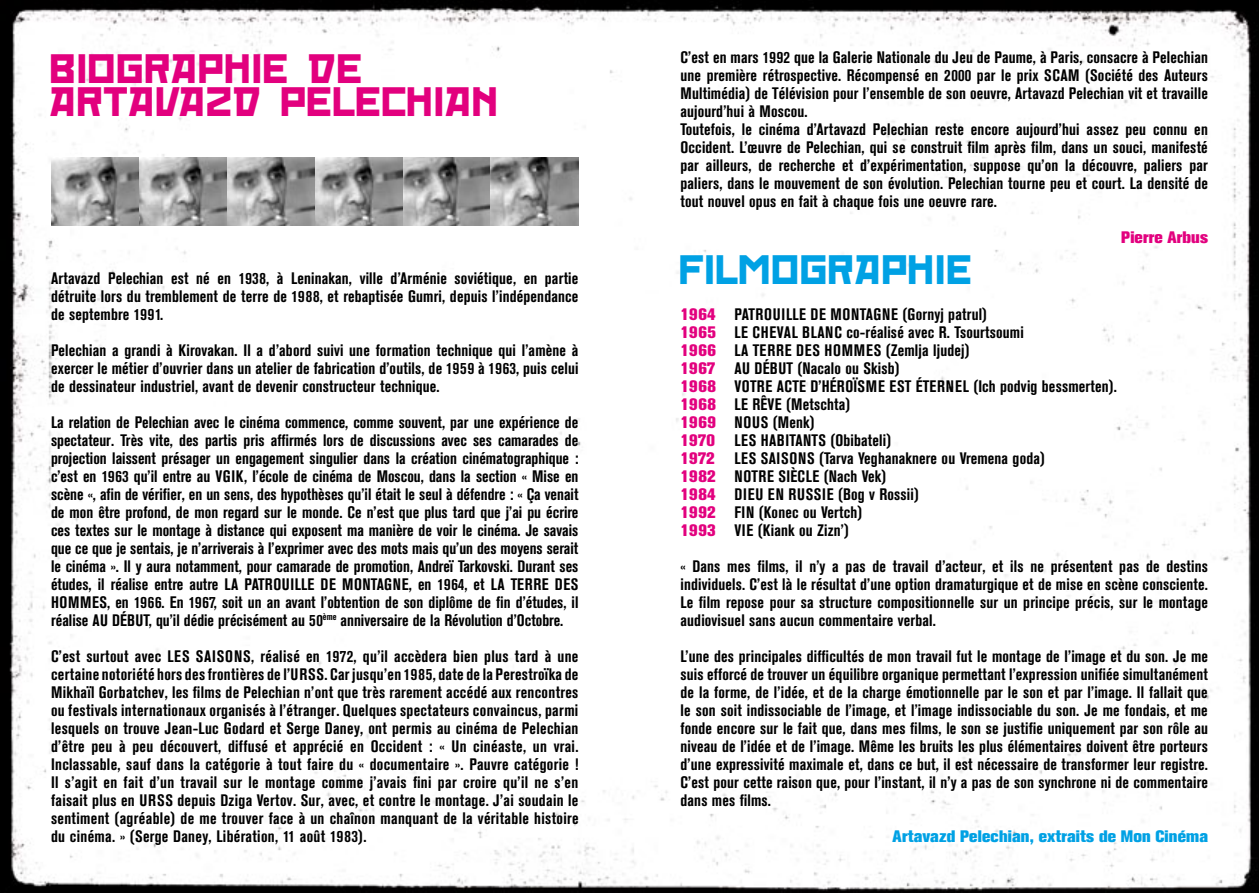
<style>
.page{position:relative;width:1259px;height:893px;background:#fff}
.page>*{position:absolute;margin:0;border:0;box-sizing:border-box;transform-origin:0 0}
.t1{font:36px "Red October";letter-spacing:.02em;color:#e2007e}
.t2{font:36px "Red October";letter-spacing:.02em;color:#00a1e4}
.t3{font:700 condensed 16.5px/18px "Akzidenz Grotesk BE";letter-spacing:.01em;color:#000;text-align:justify}
.t4{font:800 16.5px "Akzidenz Grotesk BE";letter-spacing:.01em;color:#00a1e4}
.t5{font:700 condensed 16.5px "Akzidenz Grotesk BE";letter-spacing:.04em;color:#000}
.t6{font:700 condensed 16.5px "Akzidenz Grotesk BE";letter-spacing:.03em;color:#000}
.t7{font:800 16.5px "Akzidenz Grotesk BE";letter-spacing:.01em;color:#e2007e}
.s1{font-weight:800;font-stretch:normal;color:#e2007e}
</style>
<div class="page">
<img style="left:0;top:0;width:1259px;height:893px">
<img style="left:51px;top:157px;width:527px;height:68px">
<p class="t1" style="left:51px;top:51px;width:314px">BIOGRAPHIE DE</p>
<p class="t1" style="left:51px;top:84px;width:450px">ARTAVAZD PELECHIAN</p>
<p class="t3" style="left:51px;top:269px;width:529px">Artavazd Pelechian est né en 1938, à Leninakan, ville d’Arménie soviétique, en partie détruite lors du tremblement de terre de 1988, et rebaptisée Gumri, depuis l’indépendance de septembre 1991.</p>
<p class="t3" style="left:51px;top:341px;width:529px">Pelechian a grandi à Kirovakan. Il a d’abord suivi une formation technique qui l’amène à exercer le métier d’ouvrier dans un atelier de fabrication d’outils, de 1959 à 1963, puis celui de dessinateur industriel, avant de devenir constructeur technique.</p>
<p class="t3" style="left:51px;top:413px;width:529px">La relation de Pelechian avec le cinéma commence, comme souvent, par une expérience de spectateur. Très vite, des partis pris affirmés lors de discussions avec ses camarades de projection laissent présager un engagement singulier dans la création cinématographique : c’est en 1963 qu’il entre au VGIK, l’école de cinéma de Moscou, dans la section « Mise en scène «, afin de vérifier, en un sens, des hypothèses qu’il était le seul à défendre : « Ça venait de mon être profond, de mon regard sur le monde. Ce n’est que plus tard que j’ai pu écrire ces textes sur le montage à distance qui exposent ma manière de voir le cinéma. Je savais que ce que je sentais, je n’arriverais à l’exprimer avec des mots mais qu’un des moyens serait le cinéma ». Il y aura notamment, pour camarade de promotion, Andreï Tarkovski. Durant ses études, il réalise entre autre LA PATROUILLE DE MONTAGNE, en 1964, et LA TERRE DES HOMMES, en 1966. En 1967, soit un an avant l’obtention de son diplôme de fin d’études, il réalise AU DÉBUT, qu’il dédie précisément au 50<sup>ème</sup> anniversaire de la Révolution d’Octobre.</p>
<p class="t3" style="left:51px;top:647px;width:529px">C’est surtout avec LES SAISONS, réalisé en 1972, qu’il accèdera bien plus tard à une certaine notoriété hors des frontières de l’URSS. Car jusqu’en 1985, date de la Perestroïka de Mikhaïl Gorbatchev, les films de Pelechian n’ont que très rarement accédé aux rencontres ou festivals internationaux organisés à l’étranger. Quelques spectateurs convaincus, parmi lesquels on trouve Jean-Luc Godard et Serge Daney, ont permis au cinéma de Pelechian d’être peu à peu découvert, diffusé et apprécié en Occident : « Un cinéaste, un vrai.<br>Inclassable, sauf dans la catégorie à tout faire du « documentaire ». Pauvre catégorie !<br>Il s’agit en fait d’un travail sur le montage comme j’avais fini par croire qu’il ne s’en faisait plus en URSS depuis Dziga Vertov. Sur, avec, et contre le montage. J’ai soudain le sentiment (agréable) de me trouver face à un chaînon manquant de la véritable histoire du cinéma. » (Serge Daney, Libération, 11 août 1983).</p>
<p class="t3" style="left:680px;top:49px;width:529px">C’est en mars 1992 que la Galerie Nationale du Jeu de Paume, à Paris, consacre à Pelechian une première rétrospective. Récompensé en 2000 par le prix SCAM (Société des Auteurs Multimédia) de Télévision pour l’ensemble de son oeuvre, Artavazd Pelechian vit et travaille aujourd’hui à Moscou.</p>
<p class="t3" style="left:680px;top:121px;width:529px">Toutefois, le cinéma d’Artavazd Pelechian reste encore aujourd’hui assez peu connu en Occident. L’œuvre de Pelechian, qui se construit film après film, dans un souci, manifesté par ailleurs, de recherche et d’expérimentation, suppose qu’on la découvre, paliers par paliers, dans le mouvement de son évolution. Pelechian tourne peu et court. La densité de tout nouvel opus en fait à chaque fois une oeuvre rare.</p>
<p class="t7" style="left:1121px;top:228px;width:88px">Pierre Arbus</p>
<p class="t2" style="left:680px;top:252px;width:294px">FILMOGRAPHIE</p>
<p class="t3" style="left:680px;top:305px;width:308px"><span class="s1">1964</span> PATROUILLE DE MONTAGNE (Gornyj patrul)</p>
<p class="t3" style="left:680px;top:323px;width:345px"><span class="s1">1965</span> LE CHEVAL BLANC co-réalisé avec R. Tsourtsoumi</p>
<p class="t3" style="left:680px;top:341px;width:290px"><span class="s1">1966</span> LA TERRE DES HOMMES (Zemlja ljudej)</p>
<p class="t3" style="left:680px;top:359px;width:221px"><span class="s1">1967</span> AU DÉBUT (Nacalo ou Skisb)</p>
<p class="t3" style="left:680px;top:377px;width:438px"><span class="s1">1968</span> VOTRE ACTE D’HÉROÏSME EST ÉTERNEL (Ich podvig bessmerten).</p>
<p class="t3" style="left:680px;top:395px;width:171px"><span class="s1">1968</span> LE RÊVE (Metschta)</p>
<p class="t6" style="left:680px;top:413px;width:136px"><span class="s1">1969</span> NOUS (Menk)</p>
<p class="t3" style="left:680px;top:431px;width:212px"><span class="s1">1970</span> LES HABITANTS (Obibateli)</p>
<p class="t3" style="left:680px;top:449px;width:366px"><span class="s1">1972</span> LES SAISONS (Tarva Yeghanaknere ou Vremena goda)</p>
<p class="t3" style="left:680px;top:467px;width:207px"><span class="s1">1982</span> NOTRE SIÈCLE (Nach Vek)</p>
<p class="t5" style="left:680px;top:485px;width:240px"><span class="s1">1984</span> DIEU EN RUSSIE (Bog v Rossii)</p>
<p class="t3" style="left:680px;top:503px;width:183px"><span class="s1">1992</span> FIN (Konec ou Vertch)</p>
<p class="t3" style="left:680px;top:521px;width:170px"><span class="s1">1993</span> VIE (Kiank ou Zizn’)</p>
<p class="t3" style="left:680px;top:557px;width:529px">« Dans mes films, il n’y a pas de travail d’acteur, et ils ne présentent pas de destins individuels. C’est là le résultat d’une option dramaturgique et de mise en scène consciente.<br>Le film repose pour sa structure compositionnelle sur un principe précis, sur le montage audiovisuel sans aucun commentaire verbal.</p>
<p class="t3" style="left:680px;top:647px;width:529px">L’une des principales difficultés de mon travail fut le montage de l’image et du son. Je me suis efforcé de trouver un équilibre organique permettant l’expression unifiée simultanément de la forme, de l’idée, et de la charge émotionnelle par le son et par l’image. Il fallait que le son soit indissociable de l’image, et l’image indissociable du son. Je me fondais, et me fonde encore sur le fait que, dans mes films, le son se justifie uniquement par son rôle au niveau de l’idée et de l’image. Même les bruits les plus élémentaires doivent être porteurs d’une expressivité maximale et, dans ce but, il est nécessaire de transformer leur registre.<br>C’est pour cette raison que, pour l’instant, il n’y a pas de son synchrone ni de commentaire dans mes films.</p>
<p class="t4" style="left:892px;top:827px;width:317px">Artavazd Pelechian, extraits de Mon Cinéma</p>
</div>
